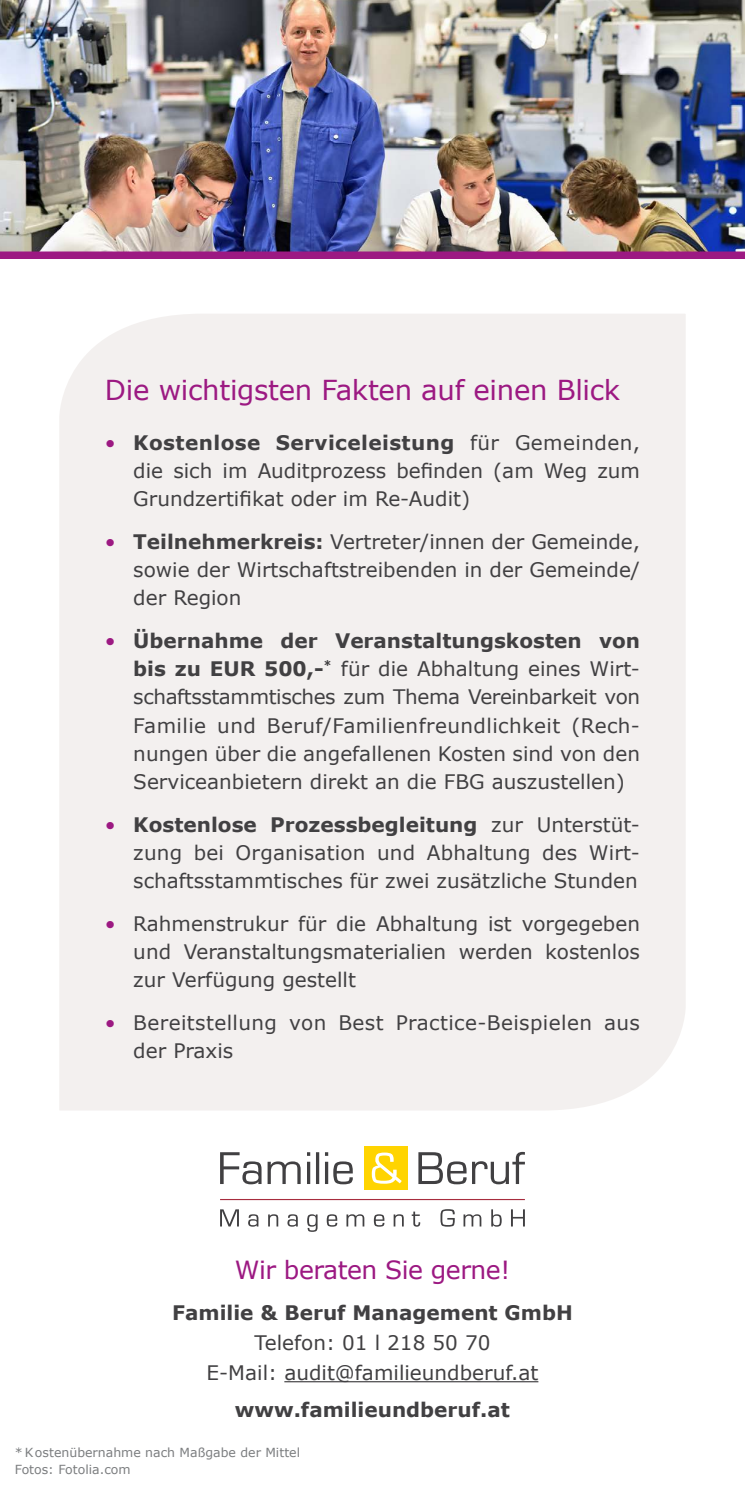
<style>
.page{position:relative;width:745px;height:1489px;background:#fff}
.page>*{position:absolute;margin:0;border:0;box-sizing:border-box;transform-origin:0 0}
.t1{font:27.5px "Verdana";letter-spacing:-.01em;color:#9c1982}
.t2{font:25px "Verdana";letter-spacing:-.02em;color:#9c1982}
.t3{font:20px/28.2px "Verdana";color:#414042;text-align:justify}
.t4{font:20px/28.2px "Verdana";letter-spacing:.02em;color:#414042}
.t5{font:700 20px "Verdana";color:#414042}
.t6{font:12.5px/17.5px "Verdana";color:#7c7e80}
.s1{color:#9c1982}
.s2{font-weight:700}
</style>
<div class="page">
<div style="left:59px;top:314px;width:627px;height:796px;background:#f3f0ef"></div>
<img style="left:0;top:0;width:744px;height:251px">
<div style="left:0;top:251px;width:744px;height:8px;background:#9c1982"></div>
<hr style="left:284px;top:1380px;width:254px;height:2px;background:#414042">
<svg style="left:220px;top:1209px;width:304px;height:22px"></svg>
<div style="left:363px;top:1146px;width:44px;height:43px;background:#ffd400"></div>
<svg style="left:371px;top:1152px;width:30px;height:31px"></svg>
<svg style="left:220px;top:1152px;width:132px;height:32px"></svg>
<svg style="left:418px;top:1151px;width:106px;height:33px"></svg>
<hr style="left:220px;top:1198px;width:304px;height:1px;background:#a72c3e">
<p class="t1" style="left:105px;top:371px;width:516px">Die wichtigsten Fakten auf einen Blick</p>
<p class="t3" style="left:133px;top:428px;width:508px;text-indent:-28px"><span class="s1">•</span> <span class="s2">Kostenlose Serviceleistung</span> für Gemeinden, die sich im Auditprozess befinden (am Weg zum Grundzertifikat oder im Re-Audit)</p>
<p class="t3" style="left:133px;top:527px;width:508px;text-indent:-28px"><span class="s1">•</span> <span class="s2">Teilnehmerkreis:</span> Vertreter/innen der Gemeinde, sowie der Wirtschaftstreibenden in der Gemeinde/ der Region</p>
<p class="t3" style="left:133px;top:626px;width:508px;text-indent:-28px"><span class="s1">•</span> <span class="s2">Übernahme der Veranstaltungskosten von bis zu EUR 500,-</span><sup>*</sup> für die Abhaltung eines Wirt&shy;schaftsstammtisches zum Thema Vereinbarkeit von Familie und Beruf/Familienfreundlichkeit (Rech&shy;nungen über die angefallenen Kosten sind von den Serviceanbietern direkt an die FBG auszustellen)</p>
<p class="t3" style="left:133px;top:810px;width:508px;text-indent:-28px"><span class="s1">•</span> <span class="s2">Kostenlose Prozessbegleitung</span> zur Unterstüt&shy;zung bei Organisation und Abhaltung des Wirt&shy;schaftsstammtisches für zwei zusätzliche Stunden</p>
<p class="t3" style="left:133px;top:909px;width:508px;text-indent:-28px"><span class="s1">•</span> Rahmenstrukur für die Abhaltung ist vorgegeben und Veranstaltungsmaterialien werden kostenlos zur Verfügung gestellt</p>
<p class="t4" style="left:133px;top:1007px;width:508px;text-indent:-28px"><span class="s1">•</span> Bereitstellung von Best Practice-Beispielen aus der Praxis</p>
<p class="t2" style="left:235px;top:1252px;width:277px">Wir beraten Sie gerne!</p>
<p class="t5" style="left:172px;top:1298px;width:402px">Familie &amp; Beruf Management GmbH</p>
<p class="t3" style="left:254px;top:1328px;width:237px">Telefon: 01 l 218 50 70</p>
<p class="t3" style="left:206px;top:1358px;width:333px">E-Mail: audit@familieundberuf.at</p>
<p class="t5" style="left:235px;top:1395px;width:276px">www.familieundberuf.at</p>
<p class="t6" style="left:15px;top:1442px;width:287px">* Kostenübernahme nach Maßgabe der Mittel<br>Fotos: Fotolia.com</p>
</div>
